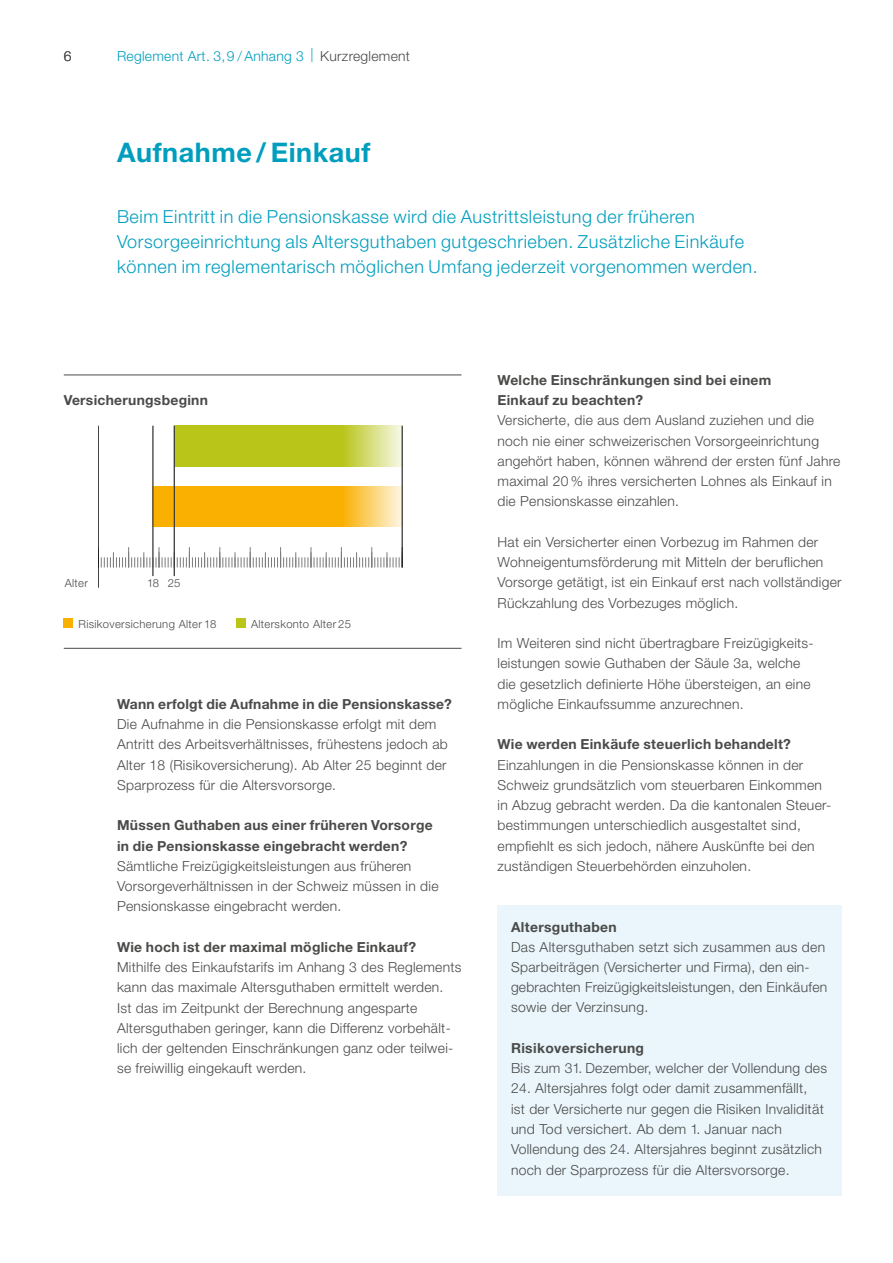
<style>
.page{position:relative;width:893px;height:1263px;background:#fff}
.page>*{position:absolute;margin:0;border:0;box-sizing:border-box;transform-origin:0 0}
.t1{font:700 27px "Helvetica Neue LT Std";letter-spacing:.02em;color:#009ebe}
.t2{font:300 18px/25.3px "Helvetica Neue LT Std";letter-spacing:.03em;color:#009ebe}
.t3{font:300 13.8px/20.2px "Helvetica Neue LT Std";letter-spacing:.02em;color:#4a4a49}
.t4{font:700 13.8px/20.2px "Helvetica Neue LT Std";letter-spacing:.02em;color:#4a4a49}
.t5{font:300 13.8px "Helvetica Neue LT Std";letter-spacing:.02em;color:#009ebe}
.t6{font:300 11.25px "Helvetica Neue LT Std";letter-spacing:.03em;color:#4a4a49}
</style>
<div class="page">
<div style="left:497px;top:905px;width:345px;height:47px;background:#eaf6fb"></div>
<div style="left:497px;top:925px;width:345px;height:108px;background:#eaf6fb"></div>
<div style="left:497px;top:1026px;width:345px;height:48px;background:#eaf6fb"></div>
<div style="left:497px;top:1046px;width:345px;height:149px;background:#eaf6fb"></div>
<svg style="left:175px;top:426px;width:227px;height:40px;background:#c0cb34"></svg>
<svg style="left:154px;top:486px;width:248px;height:41px;background:#f8b81b"></svg>
<svg style="left:100px;top:547px;width:302px;height:20px"></svg>
<hr style="left:98px;top:426px;width:1px;height:161px;background:#000">
<hr style="left:402px;top:426px;width:1px;height:141px;background:#000">
<hr style="left:153px;top:426px;width:1px;height:150px;background:#000">
<hr style="left:174px;top:426px;width:1px;height:150px;background:#000">
<div style="left:236px;top:619px;width:9px;height:9px;background:#b9c518"></div>
<div style="left:64px;top:619px;width:9px;height:9px;background:#f9b000"></div>
<hr style="left:64px;top:648px;width:397px;height:1px;background:#4a4a49">
<hr style="left:64px;top:375px;width:397px;height:1px;background:#4a4a49">
<p class="t5" style="left:117px;top:47px;width:198px">Reglement Art. 3, 9 / Anhang 3 <sup>|</sup></p>
<p class="t3" style="left:64px;top:45px;width:9px">6</p>
<p class="t3" style="left:320px;top:45px;width:91px">Kurzreglement</p>
<h1 class="t1" style="left:117px;top:136px;width:255px">Aufnahme / Einkauf</h1>
<p class="t2" style="left:117px;top:203px;width:642px">Beim Eintritt in die Pensionskasse wird die Austrittsleistung der früheren<br>Vorsorgeeinrichtung als Altersguthaben gutgeschrieben. Zusätzliche Einkäufe können im reglementarisch möglichen Umfang jederzeit vorgenommen werden.</p>
<p class="t4" style="left:64px;top:390px;width:146px">Versicherungsbeginn</p>
<p class="t6" style="left:65px;top:576px;width:25px">Alter</p>
<p class="t6" style="left:147px;top:576px;width:35px">18 25</p>
<p class="t6" style="left:79px;top:617px;width:139px">Risikoversicherung Alter 18</p>
<p class="t6" style="left:251px;top:617px;width:102px">Alterskonto Alter 25</p>
<p class="t4" style="left:117px;top:693px;width:336px">Wann erfolgt die Aufnahme in die Pensionskasse?</p>
<p class="t3" style="left:117px;top:714px;width:332px">Die Aufnahme in die Pensionskasse erfolgt mit dem Antritt des Arbeitsverhältnisses, frühestens jedoch ab Alter 18 (Risikoversicherung). Ab Alter 25 beginnt der Sparprozess für die Altersvorsorge.</p>
<p class="t4" style="left:117px;top:815px;width:317px">Müssen Guthaben aus einer früheren Vorsorge in die Pensionskasse eingebracht werden?</p>
<p class="t3" style="left:117px;top:855px;width:323px">Sämtliche Freizügigkeitsleistungen aus früheren<br>Vorsorgeverhältnissen in der Schweiz müssen in die<br>Pensionskasse eingebracht werden.</p>
<p class="t4" style="left:117px;top:936px;width:300px">Wie hoch ist der maximal mögliche Einkauf?</p>
<p class="t3" style="left:117px;top:957px;width:346px">Mithilfe des Einkaufstarifs im Anhang 3 des Reglements kann das maximale Altersguthaben ermittelt werden.<br>Ist das im Zeitpunkt der Berechnung angesparte Altersguthaben geringer, kann die Differenz vorbehält&shy;lich der geltenden Einschränkungen ganz oder teilwei&shy;se freiwillig eingekauft werden.</p>
<p class="t4" style="left:497px;top:369px;width:275px">Welche Einschränkungen sind bei einem<br>Einkauf zu beachten?</p>
<p class="t3" style="left:497px;top:410px;width:344px">Versicherte, die aus dem Ausland zuziehen und die noch nie einer schweizerischen Vorsorgeeinrichtung angehört haben, können während der ersten fünf Jahre maximal 20 % ihres versicherten Lohnes als Einkauf in die Pensionskasse einzahlen.</p>
<p class="t3" style="left:497px;top:531px;width:345px">Hat ein Versicherter einen Vorbezug im Rahmen der Wohneigentumsförderung mit Mitteln der beruflichen Vorsorge getätigt, ist ein Einkauf erst nach vollständiger Rückzahlung des Vorbezuges möglich.</p>
<p class="t3" style="left:497px;top:633px;width:318px">Im Weiteren sind nicht übertragbare Freizügigkeits&shy;leistungen sowie Guthaben der Säule 3a, welche die gesetzlich definierte Höhe übersteigen, an eine mögliche Einkaufssumme anzurechnen.</p>
<p class="t4" style="left:497px;top:734px;width:295px">Wie werden Einkäufe steuerlich behandelt?</p>
<p class="t3" style="left:497px;top:754px;width:335px">Einzahlungen in die Pensionskasse können in der Schweiz grundsätzlich vom steuerbaren Einkommen in Abzug gebracht werden. Da die kantonalen Steuer&shy;bestimmungen unterschiedlich ausgestaltet sind, empfiehlt es sich jedoch, nähere Auskünfte bei den zuständigen Steuerbehörden einzuholen.</p>
<p class="t4" style="left:511px;top:916px;width:107px">Altersguthaben</p>
<p class="t3" style="left:511px;top:936px;width:318px">Das Altersguthaben setzt sich zusammen aus den Sparbeiträgen (Versicherter und Firma), den ein&shy;gebrachten Freizügigkeitsleistungen, den Einkäufen sowie der Verzinsung.</p>
<p class="t4" style="left:511px;top:1038px;width:135px">Risikoversicherung</p>
<p class="t3" style="left:511px;top:1058px;width:318px">Bis zum 31. Dezember, welcher der Vollendung des</p>
<p class="t3" style="left:511px;top:1078px;width:314px">24. Altersjahres folgt oder damit zusammenfällt, ist der Versicherte nur gegen die Risiken Invalidität und Tod versichert. Ab dem 1. Januar nach Vollendung des 24. Altersjahres beginnt zusätzlich noch der Sparprozess für die Altersvorsorge.</p>
</div>
